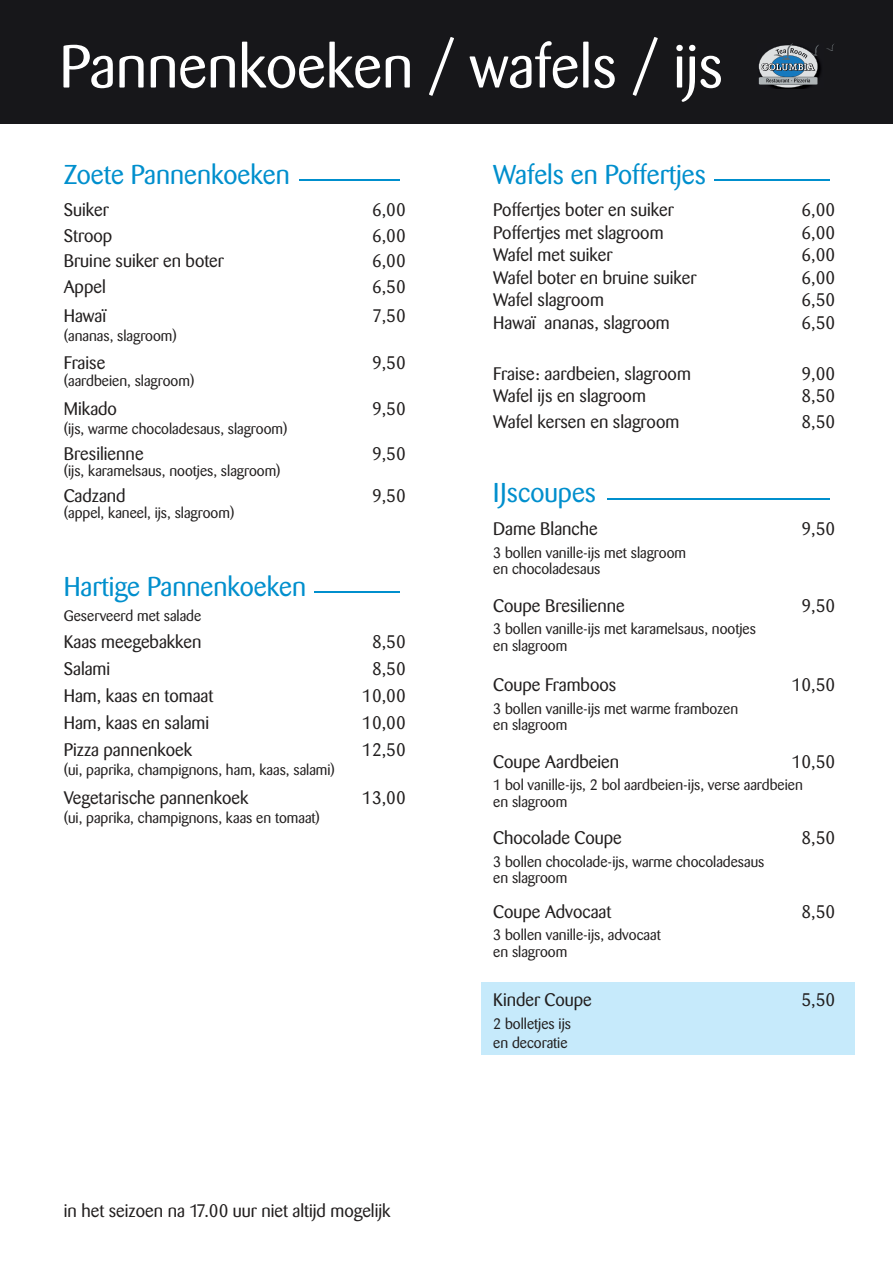
<style>
.page{position:relative;width:893px;height:1263px;background:#fff}
.page>*{position:absolute;margin:0;border:0;box-sizing:border-box;transform-origin:0 0}
.t1{font:60px "Barmeno";color:#fff}
.t2{font:27px "Barmeno";color:#008fcd}
.t3{font:18px "Barmeno";color:#221f1f}
.t4{font:15px/16.5px "Barmeno";color:#221f1f}
</style>
<div class="page">
<div style="left:0;top:0;width:893px;height:124px;background:#17171a"></div>
<img style="left:758px;top:61px;width:63px;height:28px">
<svg style="left:826px;top:44px;width:8px;height:7px"></svg>
<svg style="left:759px;top:43px;width:60px;height:45px"></svg>
<hr style="left:299px;top:179px;width:101px;height:2px;background:#008fcd">
<hr style="left:714px;top:179px;width:115px;height:2px;background:#008fcd">
<hr style="left:607px;top:498px;width:222px;height:1px;background:#008fcd">
<hr style="left:315px;top:591px;width:85px;height:2px;background:#008fcd">
<div style="left:482px;top:982px;width:373px;height:72px;background:#c6eafb"></div>
<h1 class="t1" style="left:60px;top:37px;width:665px">Pannenkoeken / wafels / ijs</h1>
<h2 class="t2" style="left:64px;top:160px;width:228px">Zoete Pannenkoeken</h2>
<h2 class="t2" style="left:493px;top:160px;width:214px">Wafels en Poffertjes</h2>
<p class="t3" style="left:64px;top:201px;width:46px">Suiker</p>
<p class="t3" style="left:372px;top:201px;width:35px">6,00</p>
<p class="t3" style="left:64px;top:226px;width:50px">Stroop</p>
<p class="t3" style="left:372px;top:226px;width:35px">6,00</p>
<p class="t3" style="left:64px;top:252px;width:162px">Bruine suiker en boter</p>
<p class="t3" style="left:372px;top:252px;width:35px">6,00</p>
<p class="t3" style="left:64px;top:277px;width:43px">Appel</p>
<p class="t3" style="left:372px;top:277px;width:35px">6,50</p>
<p class="t3" style="left:64px;top:306px;width:44px">Hawaï</p>
<p class="t3" style="left:372px;top:306px;width:35px">7,50</p>
<p class="t4" style="left:64px;top:328px;width:115px">(ananas, slagroom)</p>
<p class="t3" style="left:64px;top:354px;width:43px">Fraise</p>
<p class="t3" style="left:372px;top:354px;width:35px">9,50</p>
<p class="t4" style="left:64px;top:373px;width:132px">(aardbeien, slagroom)</p>
<p class="t3" style="left:64px;top:399px;width:55px">Mikado</p>
<p class="t3" style="left:372px;top:399px;width:35px">9,50</p>
<p class="t4" style="left:64px;top:421px;width:225px">(ijs, warme chocoladesaus, slagroom)</p>
<p class="t3" style="left:64px;top:444px;width:81px">Bresilienne</p>
<p class="t3" style="left:372px;top:444px;width:35px">9,50</p>
<p class="t4" style="left:64px;top:463px;width:218px">(ijs, karamelsaus, nootjes, slagroom)</p>
<p class="t3" style="left:64px;top:486px;width:63px">Cadzand</p>
<p class="t3" style="left:372px;top:486px;width:35px">9,50</p>
<p class="t4" style="left:64px;top:505px;width:172px">(appel, kaneel, ijs, slagroom)</p>
<h2 class="t2" style="left:64px;top:572px;width:244px">Hartige Pannenkoeken</h2>
<p class="t4" style="left:64px;top:608px;width:139px">Geserveerd met salade</p>
<p class="t3" style="left:64px;top:632px;width:139px">Kaas meegebakken</p>
<p class="t3" style="left:372px;top:632px;width:35px">8,50</p>
<p class="t3" style="left:64px;top:659px;width:48px">Salami</p>
<p class="t3" style="left:372px;top:659px;width:35px">8,50</p>
<p class="t3" style="left:64px;top:686px;width:151px">Ham, kaas en tomaat</p>
<p class="t3" style="left:362px;top:686px;width:45px">10,00</p>
<p class="t3" style="left:64px;top:713px;width:147px">Ham, kaas en salami</p>
<p class="t3" style="left:362px;top:713px;width:45px">10,00</p>
<p class="t3" style="left:64px;top:740px;width:130px">Pizza pannenkoek</p>
<p class="t3" style="left:362px;top:740px;width:45px">12,50</p>
<p class="t4" style="left:64px;top:762px;width:273px">(ui, paprika, champignons, ham, kaas, salami)</p>
<p class="t3" style="left:64px;top:788px;width:186px">Vegetarische pannenkoek</p>
<p class="t3" style="left:362px;top:788px;width:45px">13,00</p>
<p class="t4" style="left:64px;top:810px;width:258px">(ui, paprika, champignons, kaas en tomaat)</p>
<p class="t3" style="left:64px;top:1202px;width:328px">in het seizoen na 17.00 uur niet altijd mogelijk</p>
<p class="t3" style="left:493px;top:201px;width:182px">Poffertjes boter en suiker</p>
<p class="t3" style="left:801px;top:201px;width:35px">6,00</p>
<p class="t3" style="left:493px;top:223px;width:172px">Poffertjes met slagroom</p>
<p class="t3" style="left:801px;top:223px;width:35px">6,00</p>
<p class="t3" style="left:493px;top:246px;width:121px">Wafel met suiker</p>
<p class="t3" style="left:801px;top:246px;width:35px">6,00</p>
<p class="t3" style="left:493px;top:268px;width:205px">Wafel boter en bruine suiker</p>
<p class="t3" style="left:801px;top:268px;width:35px">6,00</p>
<p class="t3" style="left:493px;top:291px;width:112px">Wafel slagroom</p>
<p class="t3" style="left:801px;top:291px;width:35px">6,50</p>
<p class="t3" style="left:493px;top:313px;width:178px">Hawaï ananas, slagroom</p>
<p class="t3" style="left:801px;top:313px;width:35px">6,50</p>
<p class="t3" style="left:493px;top:364px;width:199px">Fraise: aardbeien, slagroom</p>
<p class="t3" style="left:801px;top:364px;width:35px">9,00</p>
<p class="t3" style="left:493px;top:387px;width:154px">Wafel ijs en slagroom</p>
<p class="t3" style="left:801px;top:387px;width:35px">8,50</p>
<p class="t3" style="left:493px;top:412px;width:187px">Wafel kersen en slagroom</p>
<p class="t3" style="left:801px;top:412px;width:35px">8,50</p>
<h2 class="t2" style="left:493px;top:479px;width:104px">IJscoupes</h2>
<p class="t3" style="left:493px;top:519px;width:106px">Dame Blanche</p>
<p class="t3" style="left:801px;top:519px;width:35px">9,50</p>
<p class="t4" style="left:493px;top:545px;width:194px">3 bollen vanille-ijs met slagroom en chocoladesaus</p>
<p class="t3" style="left:493px;top:596px;width:133px">Coupe Bresilienne</p>
<p class="t3" style="left:801px;top:596px;width:35px">9,50</p>
<p class="t4" style="left:493px;top:621px;width:264px">3 bollen vanille-ijs met karamelsaus, nootjes en slagroom</p>
<p class="t3" style="left:493px;top:675px;width:125px">Coupe Framboos</p>
<p class="t3" style="left:792px;top:675px;width:45px">10,50</p>
<p class="t4" style="left:493px;top:701px;width:246px">3 bollen vanille-ijs met warme frambozen en slagroom</p>
<p class="t3" style="left:493px;top:752px;width:127px">Coupe Aardbeien</p>
<p class="t3" style="left:792px;top:752px;width:45px">10,50</p>
<p class="t4" style="left:493px;top:777px;width:311px">1 bol vanille-ijs, 2 bol aardbeien-ijs, verse aardbeien en slagroom</p>
<p class="t3" style="left:493px;top:828px;width:130px">Chocolade Coupe</p>
<p class="t3" style="left:801px;top:828px;width:35px">8,50</p>
<p class="t4" style="left:493px;top:854px;width:273px">3 bollen chocolade-ijs, warme chocoladesaus en slagroom</p>
<p class="t3" style="left:493px;top:902px;width:120px">Coupe Advocaat</p>
<p class="t3" style="left:801px;top:902px;width:35px">8,50</p>
<p class="t4" style="left:493px;top:927px;width:169px">3 bollen vanille-ijs, advocaat en slagroom</p>
<p class="t3" style="left:493px;top:990px;width:100px">Kinder Coupe</p>
<p class="t3" style="left:801px;top:990px;width:35px">5,50</p>
<p class="t4" style="left:493px;top:1014px;width:79px;line-height:19.5px">2 bolletjes ijs en decoratie</p>
</div>
